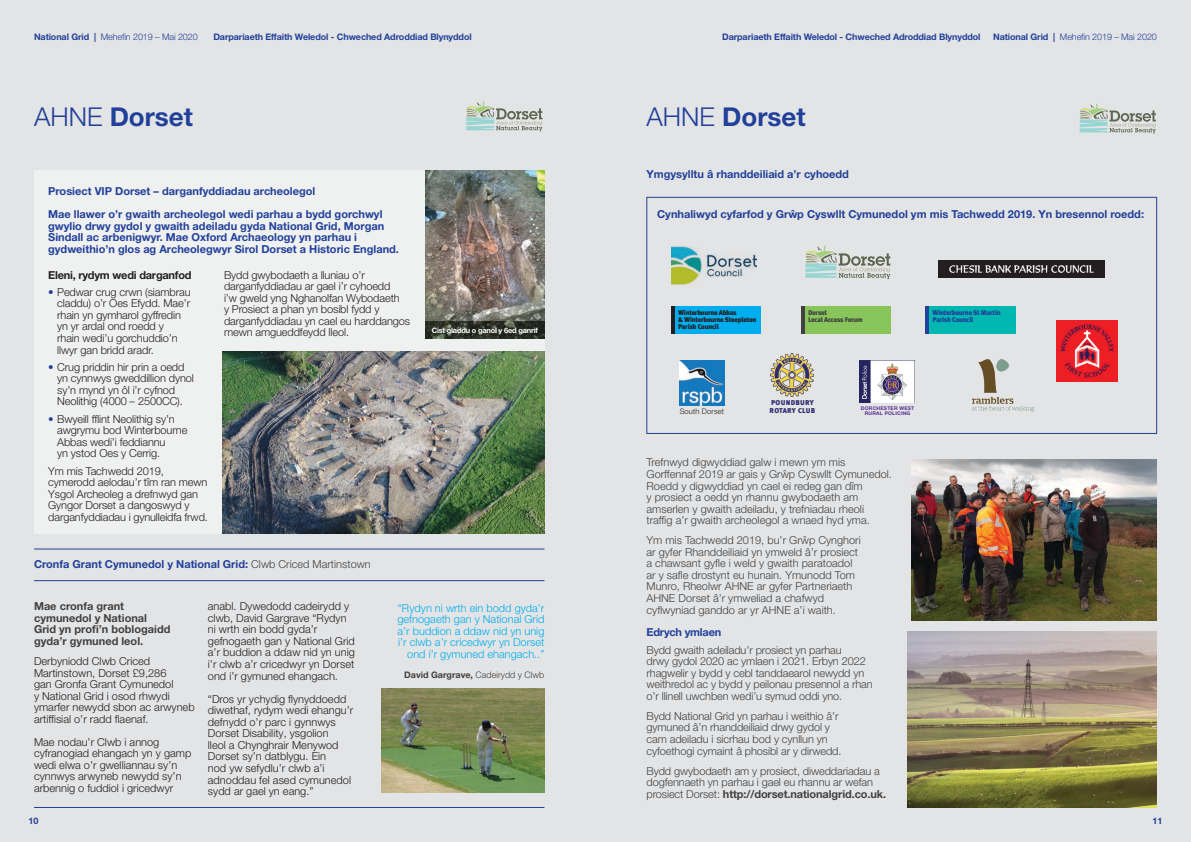
<style>
.page{position:relative;width:1191px;height:842px;background:#fff}
.page>*{position:absolute;margin:0;border:0;box-sizing:border-box;transform-origin:0 0}
.t1{font:700 26px "Helvetica Neue LT Pro";color:#21409a}
.t2{font:300 11px/11.6px "Helvetica Neue LT Pro";color:#231f20}
.t3{font:300 11px/11.5px "Helvetica Neue LT Pro";color:#414142}
.t4{font:700 11px/11.5px "Helvetica Neue LT Pro";color:#21409a}
.t5{font:300 11px/11.5px "Helvetica Neue LT Pro";color:#00aeef;text-align:right}
.t6{font:700 11px/11.5px "Helvetica Neue LT Pro";color:#414142}
.t7{font:700 11px "Helvetica Neue LT Pro";letter-spacing:-.02em;color:#231f20}
.t8{font:700 11px "Helvetica Neue LT Pro";letter-spacing:-.02em;color:#21409a}
.t9{font:700 9px "Helvetica Neue LT Pro";letter-spacing:-.01em;color:#21409a}
.t10{font:300 9px "Helvetica Neue LT Pro";letter-spacing:-.01em;color:#21409a}
.t11{font:700 9px "Helvetica Neue LT Pro";color:#414142}
.t12{font:300 7.7px "Helvetica Neue LT Pro";letter-spacing:.01em;color:#231f20}
.t13{font:700 7.5px "Helvetica Neue LT Std";letter-spacing:-.03em;color:#fff}
.t14{font:900 7px/7.4px "Meta Plus";letter-spacing:.04em;color:#2e2c70}
.t15{font:900 6.9px/7.3px "Meta Plus";letter-spacing:-.035em;color:#231f20}
.t16{font:900 6.9px/7.3px "Meta Plus";letter-spacing:-.035em;color:#21409a}
.t17{font:900 6.9px/7.3px "Meta Plus";letter-spacing:-.035em;color:#414142}
.t18{font:700 5px/5.2px "Helvetica Neue LT Pro";letter-spacing:.04em;color:#552c8e;text-align:center}
.s1{font-weight:700}
.s2{font-weight:300}
.s3{color:#21409a}
.s4{font-weight:300;color:#414142}
</style>
<div class="page">
<div style="left:595px;top:0;width:596px;height:842px;background:#e3e4e5"></div>
<div style="left:0;top:0;width:595px;height:842px;background:#e3e4e5"></div>
<div style="left:34px;top:170px;width:510px;height:363px;background:#eff0f0"></div>
<svg style="left:466px;top:102px;width:76px;height:29px"></svg>
<svg style="left:1079px;top:104px;width:76px;height:29px"></svg>
<img style="left:425px;top:170px;width:119px;height:151px">
<img style="left:425px;top:321px;width:119px;height:17px">
<div style="left:646px;top:197px;width:511px;height:237px;border:1px solid #21409a"></div>
<svg style="left:805px;top:246px;width:85px;height:33px"></svg>
<hr style="left:34px;top:580px;width:510px;height:1px;background:#21409a">
<hr style="left:34px;top:548px;width:510px;height:1px;background:#21409a">
<hr style="left:34px;top:807px;width:510px;height:1px;background:#21409a">
<img style="left:382px;top:689px;width:162px;height:103px">
<img style="left:911px;top:459px;width:246px;height:161px">
<img style="left:907px;top:631px;width:250px;height:177px">
<img style="left:671px;top:246px;width:86px;height:40px">
<div style="left:671px;top:307px;width:90px;height:27px;background:#00aeef"></div>
<hr style="left:671px;top:307px;width:3px;height:27px;background:#231f20">
<div style="left:801px;top:307px;width:90px;height:27px;background:#88c65b"></div>
<hr style="left:801px;top:307px;width:3px;height:27px;background:#414142">
<div style="left:925px;top:307px;width:90px;height:27px;background:#00b8b1"></div>
<hr style="left:925px;top:307px;width:3px;height:27px;background:#21409a">
<img style="left:972px;top:359px;width:62px;height:53px">
<img style="left:679px;top:360px;width:45px;height:46px">
<img style="left:859px;top:360px;width:55px;height:43px">
<img style="left:771px;top:354px;width:42px;height:42px">
<img style="left:1056px;top:320px;width:62px;height:62px">
<div style="left:938px;top:260px;width:167px;height:17px;background:#231f20"></div>
<img style="left:950px;top:265px;width:143px;height:8px">
<img style="left:222px;top:352px;width:322px;height:181px">
<p class="t10" style="left:34px;top:32px;width:165px"><span class="s1">National Grid |</span> Mehefin 2019 – Mai 2020</p>
<p class="t9" style="left:213px;top:32px;width:260px">Darpariaeth Effaith Weledol - Chweched Adroddiad Blynyddol</p>
<p class="t9" style="left:722px;top:32px;width:260px">Darpariaeth Effaith Weledol - Chweched Adroddiad Blynyddol</p>
<p class="t10" style="left:993px;top:32px;width:165px"><span class="s1">National Grid |</span> Mehefin 2019 – Mai 2020</p>
<h1 class="t1" style="left:34px;top:101px;width:160px"><span class="s2">AHNE</span> Dorset</h1>
<p class="t4" style="left:48px;top:179px;width:336px;line-height:23.1px">Prosiect VIP Dorset – darganfyddiadau archeolegol<br>Mae llawer o’r gwaith archeolegol wedi parhau a bydd gorchwyl</p>
<p class="t4" style="left:48px;top:220px;width:352px">gwylio drwy gydol y gwaith adeiladu gyda National Grid, Morgan<br>Sindall ac arbenigwyr. Mae Oxford Archaeology yn parhau i gydweithio’n glos ag Archeolegwyr Sirol Dorset a Historic England.</p>
<p class="t7" style="left:48px;top:268px;width:145px">Eleni, rydym wedi darganfod</p>
<p class="t2" style="left:57px;top:286px;width:135px;text-indent:-9px"><span class="s3">•</span> Pedwar crug crwn (siambrau claddu) o’r Oes Efydd. Mae’r rhain yn gymharol gyffredin yn yr ardal ond roedd y<br>rhain wedi’u gorchuddio’n llwyr gan bridd aradr.</p>
<p class="t2" style="left:57px;top:361px;width:138px;text-indent:-9px"><span class="s3">•</span> Crug priddin hir prin a oedd yn cynnwys gweddillion dynol sy’n mynd yn ôl i’r cyfnod<br>Neolithig (4000 – 2500CC).</p>
<p class="t2" style="left:57px;top:413px;width:132px;text-indent:-9px"><span class="s3">•</span> Bwyeill fflint Neolithig sy’n awgrymu bod Winterbourne<br>Abbas wedi’i feddiannu<br>yn ystod Oes y Cerrig.</p>
<p class="t2" style="left:48px;top:465px;width:161px">Ym mis Tachwedd 2019, cymerodd aelodau’r tîm ran mewn<br>Ysgol Archeoleg a drefnwyd gan<br>Gyngor Dorset a dangoswyd y darganfyddiadau i gynulleidfa frwd.</p>
<p class="t2" style="left:224px;top:269px;width:188px">Bydd gwybodaeth a lluniau o’r darganfyddiadau ar gael i’r cyhoedd<br>i’w gweld yng Nghanolfan Wybodaeth<br>y Prosiect a phan yn bosibl fydd y darganfyddiadau yn cael eu harddangos mewn amgueddfeydd lleol.</p>
<p class="t4" style="left:34px;top:558px;width:338px">Cronfa Grant Cymunedol y National Grid: <span class="s4">Clwb Criced Martinstown</span></p>
<p class="t13" style="left:432px;top:325px;width:108px">Cist gladdu o ganol y 6ed ganrif</p>
<p class="t6" style="left:34px;top:600px;width:138px">Mae cronfa grant cymunedol y National<br>Grid yn profi’n boblogaidd gyda’r gymuned leol.</p>
<p class="t2" style="left:34px;top:655px;width:162px">Derbyniodd Clwb Criced<br>Martinstown, Dorset £9,286<br>gan Gronfa Grant Cymunedol<br>y National Grid i osod rhwydi ymarfer newydd sbon ac arwyneb artiffisial o’r radd flaenaf.</p>
<p class="t2" style="left:34px;top:736px;width:159px">Mae nodau’r Clwb i annog cyfranogiad ehangach yn y gamp wedi elwa o’r gwelliannau sy’n cynnwys arwyneb newydd sy’n arbennig o fuddiol i gricedwyr</p>
<p class="t2" style="left:208px;top:600px;width:148px">anabl. Dywedodd cadeirydd y clwb, David Gargrave “Rydyn ni wrth ein bodd gyda’r gefnogaeth gan y National Grid a’r buddion a ddaw nid yn unig i’r clwb a’r cricedwyr yn Dorset ond i’r gymuned ehangach.</p>
<p class="t2" style="left:208px;top:693px;width:147px">“Dros yr ychydig flynyddoedd diwethaf, rydym wedi ehangu’r defnydd o’r parc i gynnwys<br>Dorset Disability, ysgolion<br>lleol a Chynghrair Menywod<br>Dorset sy’n datblygu. Ein<br>nod yw sefydlu’r clwb a’i adnoddau fel ased cymunedol sydd ar gael yn eang.”</p>
<p class="t5" style="left:397px;top:602px;width:148px">“Rydyn ni wrth ein bodd gyda’r gefnogaeth gan y National Grid a’r buddion a ddaw nid yn unig i’r clwb a’r cricedwyr yn Dorset ond i’r gymuned ehangach..”</p>
<p class="t11" style="left:404px;top:669px;width:142px">David Gargrave, <span class="s2">Cadeirydd y Clwb</span></p>
<h1 class="t1" style="left:646px;top:101px;width:160px"><span class="s2">AHNE</span> Dorset</h1>
<p class="t4" style="left:646px;top:168px;width:204px">Ymgysylltu â rhanddeiliaid a’r cyhoedd</p>
<p class="t4" style="left:657px;top:208px;width:488px">Cynhaliwyd cyfarfod y Grŵp Cyswllt Cymunedol ym mis Tachwedd 2019. Yn bresennol roedd:</p>
<p class="t15" style="left:678px;top:309px;width:80px">Winterbourne Abbas<br>&amp; Winterbourne Steepleton<br>Parish Council</p>
<p class="t17" style="left:808px;top:309px;width:56px">Dorset<br>Local Access Forum</p>
<p class="t16" style="left:932px;top:309px;width:70px">Winterbourne St Martin<br>Parish Council</p>
<p class="t14" style="left:769px;top:399px;width:47px">POUNDBURY<br>ROTARY CLUB</p>
<p class="t12" style="left:679px;top:407px;width:46px">South Dorset</p>
<p class="t18" style="left:861px;top:405px;width:55px">DORCHESTER WEST<br>RURAL POLICING</p>
<p class="t3" style="left:646px;top:456px;width:247px">Trefnwyd digwyddiad galw i mewn ym mis Gorffennaf 2019 ar gais y Grŵp Cyswllt Cymunedol.<br>Roedd y digwyddiad yn cael ei redeg gan dîm<br>y prosiect a oedd yn rhannu gwybodaeth am amserlen y gwaith adeiladu, y trefniadau rheoli traffig a’r gwaith archeolegol a wnaed hyd yma.</p>
<p class="t3" style="left:646px;top:534px;width:216px">Ym mis Tachwedd 2019, bu’r Grŵp Cynghori ar gyfer Rhanddeiliaid yn ymweld â’r prosiect a chawsant gyfle i weld y gwaith paratoadol ar y safle drostynt eu hunain. Ymunodd Tom Munro, Rheolwr AHNE ar gyfer Partneriaeth AHNE Dorset â’r ymweliad a chafwyd cyflwyniad ganddo ar yr AHNE a’i waith.</p>
<p class="t8" style="left:646px;top:625px;width:76px">Edrych ymlaen</p>
<p class="t3" style="left:646px;top:644px;width:228px">Bydd gwaith adeiladu’r prosiect yn parhau<br>drwy gydol 2020 ac ymlaen i 2021. Erbyn 2022 rhagwelir y bydd y cebl tanddaearol newydd yn weithredol ac y bydd y peilonau presennol a rhan o’r llinell uwchben wedi’u symud oddi yno.</p>
<p class="t3" style="left:646px;top:710px;width:196px">Bydd National Grid yn parhau i weithio â’r gymuned â’n rhanddeiliaid drwy gydol y cam adeiladu i sicrhau bod y cynllun yn cyfoethogi cymaint â phosibl ar y dirwedd.</p>
<p class="t3" style="left:646px;top:765px;width:241px">Bydd gwybodaeth am y prosiect, diweddariadau a dogfennaeth yn parhau i gael eu rhannu ar wefan prosiect Dorset: <span class="s1">http://dorset.nationalgrid.co.uk.</span></p>
<p class="t9" style="left:28px;top:815px;width:12px">10</p>
<p class="t9" style="left:1152px;top:815px;width:12px">11</p>
</div>
